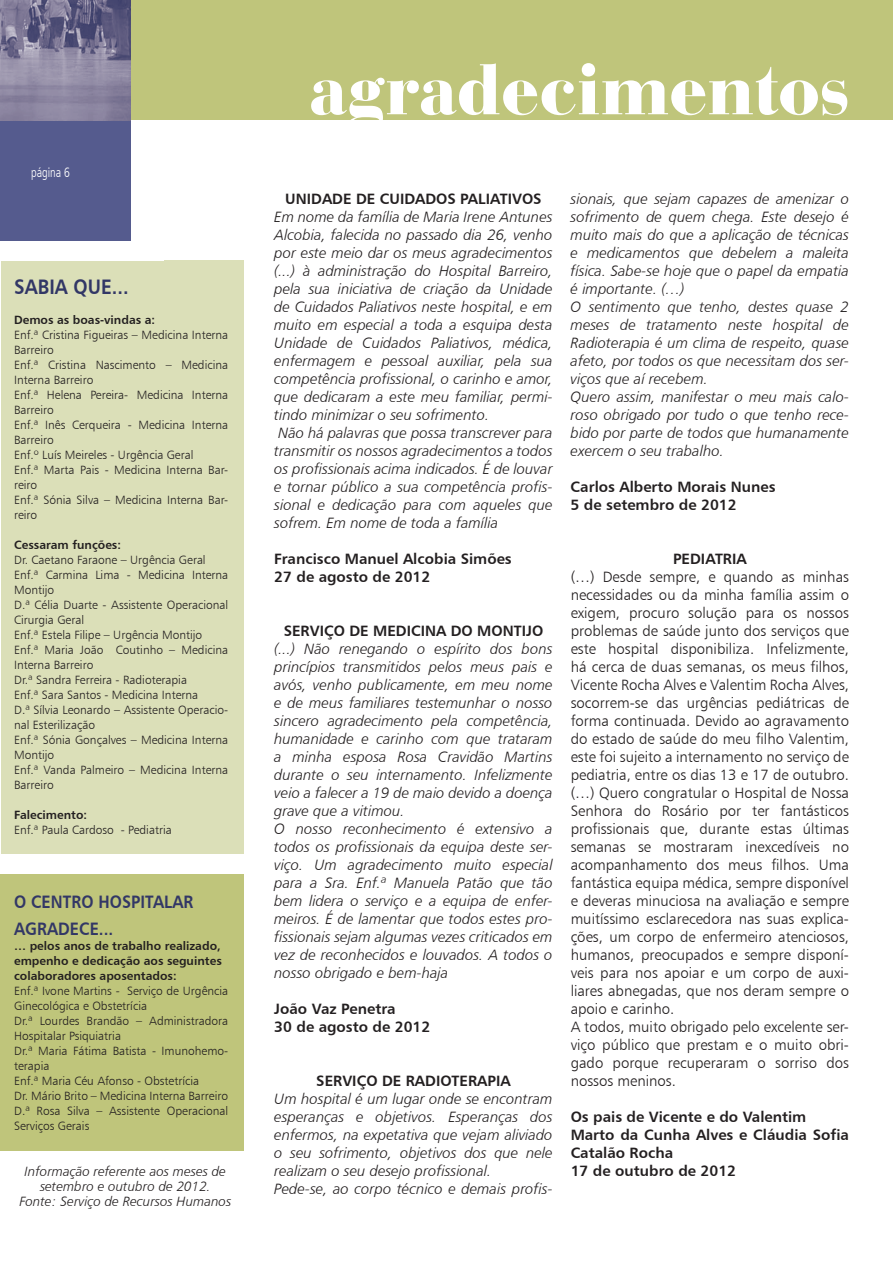
<style>
.page{position:relative;width:893px;height:1263px;background:#fff}
.page>*{position:absolute;margin:0;border:0;box-sizing:border-box;transform-origin:0 0}
.t1{font:900 75px "Bauer Bodoni BT";letter-spacing:.005em;color:#fff}
.Corpo_de_texto{font:21px "Humanist 777 BT Bold B";letter-spacing:.005em;color:#323766;scale:.9 1}
.Corpo_de_texto-2{font:18px/27px "Humanist 777 BT Bold B";letter-spacing:.005em;color:#323766;scale:.9 1}
.t2{font:15px/18px "Humanist 777 BT Light Italic B";color:#231f20;text-align:justify}
.t3{font:15px/18px "Humanist 777 BT Light B";color:#231f20;text-align:justify}
.t4{font:15px/18px "Humanist 777 BT Bold B";color:#231f20}
.Corpo_de_texto-3{font:13.5px/15px "Humanist 777 BT Light Italic B";color:#231f20;text-align:center}
.t5{font:13.5px "Frut";color:#fff;scale:.9 1}
.t6{font:12px/15px "Humanist 777 BT Light B";color:#231f20}
.Corpo_de_texto-4{font:12px/15px "Humanist 777 BT Bold B";color:#231f20;text-align:justify}
</style>
<div class="page">
<div style="left:0;top:120px;width:131px;height:120px;background:#555b8e"></div>
<div style="left:0;top:0;width:893px;height:120px;background:#bfc57b"></div>
<img style="left:0;top:0;width:131px;height:120px">
<div style="left:1px;top:261px;width:243px;height:592px;background:#dbdfb8"></div>
<div style="left:0;top:874px;width:244px;height:277px;background:#bfc57b"></div>
<p class="t5" style="left:31px;top:164px;width:45px">página 6</p>
<p class="Corpo_de_texto" style="left:14px;top:274px;width:129px">SABIA QUE...</p>
<p class="Corpo_de_texto-4" style="left:14px;top:312px;width:142px">Demos as boas-vindas a:</p>
<p class="t6" style="left:14px;top:327px;width:216px">Enf.ª Cristina Figueiras – Medicina Interna<br>Barreiro</p>
<p class="t6" style="left:14px;top:357px;width:216px">Enf.ª Cristina Nascimento – Medicina<br>Interna Barreiro</p>
<p class="t6" style="left:14px;top:387px;width:216px">Enf.ª Helena Pereira- Medicina Interna<br>Barreiro</p>
<p class="t6" style="left:14px;top:417px;width:216px">Enf.ª Inês Cerqueira - Medicina Interna<br>Barreiro</p>
<p class="t6" style="left:14px;top:447px;width:181px">Enf.º Luís Meireles - Urgência Geral</p>
<p class="t6" style="left:14px;top:462px;width:216px">Enf.ª Marta Pais - Medicina Interna Bar&shy;reiro</p>
<p class="t6" style="left:14px;top:492px;width:216px">Enf.ª Sónia Silva – Medicina Interna Bar&shy;reiro</p>
<p class="Corpo_de_texto-4" style="left:14px;top:537px;width:108px">Cessaram funções:</p>
<p class="t6" style="left:14px;top:552px;width:193px">Dr. Caetano Faraone – Urgência Geral</p>
<p class="t6" style="left:14px;top:567px;width:216px">Enf.ª Carmina Lima - Medicina Interna<br>Montijo</p>
<p class="t6" style="left:14px;top:597px;width:216px">D.ª Célia Duarte - Assistente Operacional<br>Cirurgia Geral</p>
<p class="t6" style="left:14px;top:627px;width:190px">Enf.ª Estela Filipe – Urgência Montijo</p>
<p class="t6" style="left:14px;top:642px;width:216px">Enf.ª Maria João Coutinho – Medicina<br>Interna Barreiro</p>
<p class="t6" style="left:14px;top:672px;width:174px">Dr.ª Sandra Ferreira - Radioterapia</p>
<p class="t6" style="left:14px;top:687px;width:186px">Enf.ª Sara Santos - Medicina Interna</p>
<p class="t6" style="left:14px;top:702px;width:216px">D.ª Sílvia Leonardo – Assistente Operacio&shy;nal Esterilização</p>
<p class="t6" style="left:14px;top:732px;width:216px">Enf.ª Sónia Gonçalves – Medicina Interna<br>Montijo</p>
<p class="t6" style="left:14px;top:762px;width:216px">Enf.ª Vanda Palmeiro – Medicina Interna<br>Barreiro</p>
<p class="Corpo_de_texto-4" style="left:14px;top:807px;width:74px">Falecimento:</p>
<p class="t6" style="left:14px;top:822px;width:159px">Enf.ª Paula Cardoso - Pediatria</p>
<p class="Corpo_de_texto-2" style="left:14px;top:888px;width:201px">O CENTRO HOSPITALAR<br>AGRADECE...</p>
<p class="Corpo_de_texto-4" style="left:14px;top:938px;width:209px">… pelos anos de trabalho realizado, empenho e dedicação aos seguintes colaboradores aposentados:</p>
<p class="t6" style="left:14px;top:983px;width:216px">Enf.ª Ivone Martins - Serviço de Urgência<br>Ginecológica e Obstetrícia</p>
<p class="t6" style="left:14px;top:1013px;width:216px">Dr.ª Lourdes Brandão – Administradora<br>Hospitalar Psiquiatria</p>
<p class="t6" style="left:14px;top:1043px;width:216px">Dr.ª Maria Fátima Batista - Imunohemo&shy;terapia</p>
<p class="t6" style="left:14px;top:1073px;width:187px">Enf.ª Maria Céu Afonso - Obstetrícia</p>
<p class="t6" style="left:14px;top:1088px;width:216px">Dr. Mário Brito – Medicina Interna Barreiro</p>
<p class="t6" style="left:14px;top:1103px;width:216px">D.ª Rosa Silva – Assistente Operacional<br>Serviços Gerais</p>
<p class="Corpo_de_texto-3" style="left:25px;top:1163px;width:203px">Informação referente aos meses de setembro e outubro de 2012.</p>
<p class="Corpo_de_texto-3" style="left:19px;top:1193px;width:213px">Fonte: Serviço de Recursos Humanos</p>
<p class="t1" style="left:309px;top:42px;width:541px">agradecimentos</p>
<p class="t4" style="left:285px;top:190px;width:258px">UNIDADE DE CUIDADOS PALIATIVOS</p>
<p class="t2" style="left:274px;top:208px;width:280px">Em nome da família de Maria Irene Antunes Alcobia, falecida no passado dia 26, venho por este meio dar os meus agradecimentos (...) à administração do Hospital Barreiro, pela sua iniciativa de criação da Unidade de Cuidados Paliativos neste hospital, e em muito em especial a toda a esquipa desta Unidade de Cuidados Paliativos, médica, enfermagem e pessoal auxiliar, pela sua competência profissional, o carinho e amor, que dedicaram a este meu familiar, permi&shy;tindo minimizar o seu sofrimento.</p>
<p class="t2" style="left:274px;top:424px;width:280px">Não há palavras que possa transcrever para transmitir os nossos agradecimentos a todos os profissionais acima indicados. É de louvar e tornar público a sua competência profis&shy;sional e dedicação para com aqueles que sofrem. Em nome de toda a família</p>
<p class="t4" style="left:274px;top:550px;width:239px">Francisco Manuel Alcobia Simões</p>
<p class="t4" style="left:274px;top:568px;width:158px">27 de agosto de 2012</p>
<p class="t4" style="left:284px;top:622px;width:261px">SERVIÇO DE MEDICINA DO MONTIJO</p>
<p class="t2" style="left:274px;top:640px;width:280px">(...) Não renegando o espírito dos bons princípios transmitidos pelos meus pais e avós, venho publicamente, em meu nome e de meus familiares testemunhar o nosso sincero agradecimento pela competência, humanidade e carinho com que trataram a minha esposa Rosa Cravidão Martins durante o seu internamento. Infelizmente veio a falecer a 19 de maio devido a doença grave que a vitimou.</p>
<p class="t2" style="left:274px;top:820px;width:280px">O nosso reconhecimento é extensivo a todos os profissionais da equipa deste ser&shy;viço. Um agradecimento muito especial para a Sra. Enf.ª Manuela Patão que tão bem lidera o serviço e a equipa de enfer&shy;meiros. É de lamentar que todos estes pro&shy;fissionais sejam algumas vezes criticados em vez de reconhecidos e louvados. A todos o nosso obrigado e bem-haja</p>
<p class="t4" style="left:274px;top:1000px;width:123px">João Vaz Penetra</p>
<p class="t4" style="left:274px;top:1018px;width:158px">30 de agosto de 2012</p>
<p class="t4" style="left:316px;top:1072px;width:196px">SERVIÇO DE RADIOTERAPIA</p>
<p class="t2" style="left:274px;top:1090px;width:280px">Um hospital é um lugar onde se encontram esperanças e objetivos. Esperanças dos enfermos, na expetativa que vejam aliviado o seu sofrimento, objetivos dos que nele realizam o seu desejo profissional.</p>
<p class="t2" style="left:274px;top:1180px;width:280px">Pede-se, ao corpo técnico e demais profis-</p>
<p class="t2" style="left:571px;top:190px;width:280px">sionais, que sejam capazes de amenizar o sofrimento de quem chega. Este desejo é muito mais do que a aplicação de técnicas e medicamentos que debelem a maleita física. Sabe-se hoje que o papel da empatia é importante. (…)</p>
<p class="t2" style="left:571px;top:298px;width:280px">O sentimento que tenho, destes quase 2 meses de tratamento neste hospital de Radioterapia é um clima de respeito, quase afeto, por todos os que necessitam dos ser&shy;viços que aí recebem.</p>
<p class="t2" style="left:571px;top:388px;width:280px">Quero assim, manifestar o meu mais calo&shy;roso obrigado por tudo o que tenho rece&shy;bido por parte de todos que humanamente exercem o seu trabalho.</p>
<p class="t4" style="left:571px;top:478px;width:206px">Carlos Alberto Morais Nunes</p>
<p class="t4" style="left:571px;top:496px;width:168px">5 de setembro de 2012</p>
<p class="t4" style="left:673px;top:550px;width:75px">PEDIATRIA</p>
<p class="t3" style="left:571px;top:568px;width:280px">(…) Desde sempre, e quando as minhas necessidades ou da minha família assim o exigem, procuro solução para os nossos problemas de saúde junto dos serviços que este hospital disponibiliza. Infelizmente, há cerca de duas semanas, os meus filhos, Vicente Rocha Alves e Valentim Rocha Alves, socorrem-se das urgências pediátricas de forma continuada. Devido ao agravamento do estado de saúde do meu filho Valentim, este foi sujeito a internamento no serviço de pediatria, entre os dias 13 e 17 de outubro.</p>
<p class="t3" style="left:571px;top:784px;width:280px">(…) Quero congratular o Hospital de Nossa Senhora do Rosário por ter fantásticos profissionais que, durante estas últimas semanas se mostraram inexcedíveis no acompanhamento dos meus filhos. Uma fantástica equipa médica, sempre disponível e deveras minuciosa na avaliação e sempre muitíssimo esclarecedora nas suas explica&shy;ções, um corpo de enfermeiro atenciosos, humanos, preocupados e sempre disponí&shy;veis para nos apoiar e um corpo de auxi&shy;liares abnegadas, que nos deram sempre o apoio e carinho.</p>
<p class="t3" style="left:571px;top:1018px;width:280px">A todos, muito obrigado pelo excelente ser&shy;viço público que prestam e o muito obri&shy;gado porque recuperaram o sorriso dos nossos meninos.</p>
<p class="t4" style="left:571px;top:1108px;width:237px">Os pais de Vicente e do Valentim</p>
<p class="t4" style="left:571px;top:1126px;width:280px">Marto da Cunha Alves e Cláudia Sofia<br>Catalão Rocha</p>
<p class="t4" style="left:571px;top:1162px;width:167px">17 de outubro de 2012</p>
</div>
